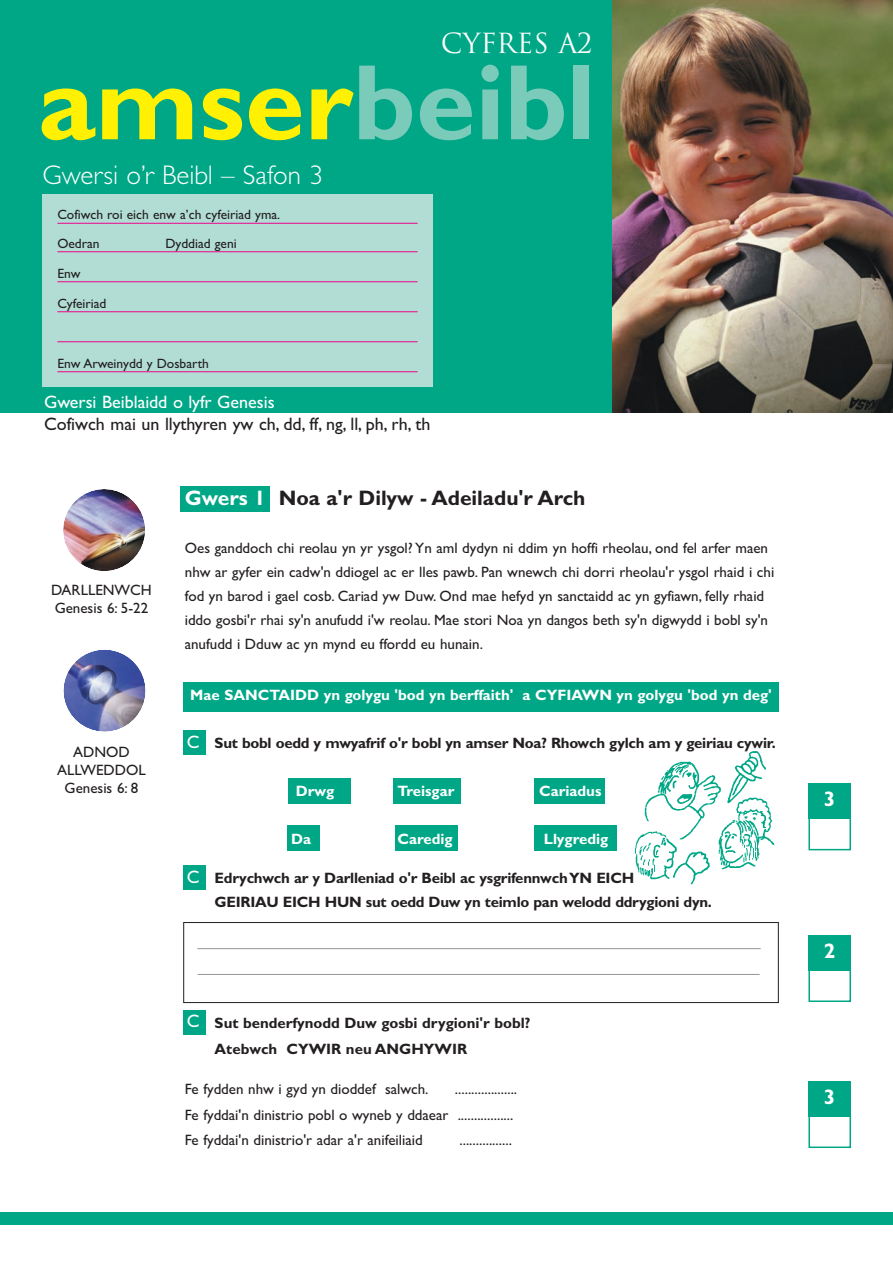
<style>
.page{position:relative;width:893px;height:1263px;background:#fff}
.page>*{position:absolute;margin:0;border:0;box-sizing:border-box;transform-origin:0 0}
.t1{font:700 108px "Gill Sans";color:#fff101}
.t2{font:300 27px "Gill Sans";color:#fff}
.t3{font:27px "Trajan";color:#fff}
.t4{font:700 21px "Gill Sans";color:#231f20}
.t5{font:700 21px "Gill Sans";color:#fff}
.t6{font:18px "Gill Sans";color:#231f20}
.t7{font:18px "Gill Sans";color:#fff}
.t8{font:15px/24px "Gill Sans";color:#231f20}
.t9{font:700 15px/24px "Gill Sans";letter-spacing:-.015em;color:#231f20}
.t10{font:700 15px "Gill Sans";color:#fff}
.t11{font:13.5px/28.5px "Gill Sans";color:#231f20}
.s1{color:#7bcbbb}
.s2{color:#fff}
</style>
<div class="page">
<img style="left:63px;top:489px;width:82px;height:82px">
<img style="left:63px;top:650px;width:83px;height:82px">
<div style="left:808px;top:816px;width:43px;height:34px;border:2px solid #00a786"></div>
<div style="left:808px;top:783px;width:43px;height:36px;background:#00a786"></div>
<div style="left:180px;top:487px;width:90px;height:25px;background:#00a786"></div>
<div style="left:394px;top:778px;width:67px;height:26px;background:#00a786"></div>
<div style="left:535px;top:779px;width:70px;height:25px;background:#00a786"></div>
<div style="left:287px;top:826px;width:33px;height:25px;background:#00a786"></div>
<div style="left:395px;top:825px;width:63px;height:26px;background:#00a786"></div>
<div style="left:535px;top:825px;width:82px;height:26px;background:#00a786"></div>
<div style="left:183px;top:731px;width:22px;height:24px;background:#00a786"></div>
<div style="left:183px;top:1010px;width:22px;height:24px;background:#00a786"></div>
<img style="left:635px;top:751px;width:140px;height:134px">
<div style="left:288px;top:778px;width:63px;height:25px;background:#00a786"></div>
<div style="left:183px;top:682px;width:596px;height:30px;background:#00a786"></div>
<div style="left:183px;top:922px;width:596px;height:81px;border:1px solid #231f20"></div>
<hr style="left:197px;top:948px;width:564px;height:1px;background:#939598">
<hr style="left:198px;top:974px;width:561px;height:1px;background:#939598">
<div style="left:808px;top:968px;width:43px;height:34px;border:2px solid #00a786"></div>
<div style="left:808px;top:935px;width:43px;height:36px;background:#00a786"></div>
<div style="left:808px;top:1114px;width:43px;height:34px;border:2px solid #00a786"></div>
<div style="left:808px;top:1081px;width:43px;height:36px;background:#00a786"></div>
<div style="left:183px;top:866px;width:22px;height:24px;background:#00a786"></div>
<div style="left:0;top:0;width:892px;height:412px;background:#00a786"></div>
<div style="left:42px;top:195px;width:391px;height:192px;background:#b1ddd4"></div>
<hr style="left:57px;top:223px;width:361px;height:1px;background:#ed028c">
<hr style="left:57px;top:252px;width:361px;height:1px;background:#ed028c">
<hr style="left:57px;top:282px;width:361px;height:1px;background:#ed028c">
<hr style="left:57px;top:312px;width:361px;height:1px;background:#ed028c">
<hr style="left:57px;top:342px;width:361px;height:1px;background:#ed028c">
<hr style="left:57px;top:372px;width:361px;height:1px;background:#ed028c">
<img style="left:613px;top:0;width:279px;height:412px">
<div style="left:0;top:1212px;width:892px;height:13px;background:#00a786"></div>
<h2 class="t3" style="left:441px;top:28px;width:154px">CYFRes A2</h2>
<h1 class="t1" style="left:38px;top:66px;width:559px">amser<span class="s1">beibl</span></h1>
<h2 class="t2" style="left:42px;top:166px;width:282px">Gwersi o’r Beibl – Safon 3</h2>
<p class="t11" style="left:57px;top:202px;width:224px">Cofiwch roi eich enw a’ch cyfeiriad yma.<br>Oedran</p>
<p class="t11" style="left:165px;top:230px;width:73px">Dyddiad geni</p>
<p class="t11" style="left:57px;top:260px;width:25px">Enw</p>
<p class="t11" style="left:57px;top:290px;width:51px">Cyfeiriad</p>
<p class="t11" style="left:57px;top:350px;width:153px">Enw Arweinydd y Dosbarth</p>
<p class="t7" style="left:44px;top:396px;width:232px">Gwersi Beiblaidd o lyfr Genesis</p>
<p class="t6" style="left:44px;top:417px;width:388px">Cofiwch mai un llythyren yw ch, dd, ff, ng, ll, ph, rh, th</p>
<p class="t8" style="left:51px;top:582px;width:102px;line-height:18px">DARLLENWCH<br>Genesis 6: 5-22</p>
<p class="t8" style="left:57px;top:744px;width:90px;line-height:18px;text-align:center">ADNOD<br>ALLWEDDOL<br>Genesis 6: 8</p>
<h3 class="t4" style="left:185px;top:490px;width:402px"><span class="s2">Gwers 1</span> Noa a'r Dilyw - Adeiladu'r Arch</h3>
<p class="t8" style="left:185px;top:537px;width:591px">Oes ganddoch chi reolau yn yr ysgol? Yn aml dydyn ni ddim yn hoffi rheolau, ond fel arfer maen nhw ar gyfer ein cadw'n ddiogel ac er lles pawb. Pan wnewch chi dorri rheolau'r ysgol rhaid i chi fod yn barod i gael cosb. Cariad yw Duw. Ond mae hefyd yn sanctaidd ac yn gyfiawn, felly rhaid iddo gosbi'r rhai sy'n anufudd i'w reolau. Mae stori Noa yn dangos beth sy'n digwydd i bobl sy'n anufudd i Dduw ac yn mynd eu ffordd eu hunain.</p>
<p class="t10" style="left:190px;top:690px;width:583px">Mae SANCTAIDD yn golygu 'bod yn berffaith' a CYFIAWN yn golygu 'bod yn deg'</p>
<p class="t7" style="left:187px;top:735px;width:14px">C</p>
<p class="t7" style="left:187px;top:870px;width:14px">C</p>
<p class="t9" style="left:215px;top:732px;width:563px">Sut bobl oedd y mwyafrif o'r bobl yn amser Noa? Rhowch gylch am y geiriau cywir.</p>
<p class="t10" style="left:296px;top:786px;width:40px">Drwg</p>
<p class="t10" style="left:397px;top:786px;width:58px">Treisgar</p>
<p class="t10" style="left:539px;top:786px;width:64px">Cariadus</p>
<p class="t10" style="left:291px;top:834px;width:21px">Da</p>
<p class="t10" style="left:397px;top:834px;width:57px">Caredig</p>
<p class="t10" style="left:544px;top:834px;width:66px">Llygredig</p>
<p class="t9" style="left:215px;top:867px;width:499px">Edrychwch ar y Darlleniad o'r Beibl ac ysgrifennwch YN EICH<br>GEIRIAU EICH HUN sut oedd Duw yn teimlo pan welodd ddrygioni dyn.</p>
<p class="t7" style="left:187px;top:1015px;width:14px">C</p>
<p class="t9" style="left:215px;top:1012px;width:317px;line-height:25.5px">Sut benderfynodd Duw gosbi drygioni'r bobl?<br>Atebwch CYWIR neu ANGHYWIR</p>
<p class="t8" style="left:185px;top:1079px;width:245px">Fe fydden nhw i gyd yn dioddef salwch.</p>
<p class="t8" style="left:185px;top:1078px;width:334px;line-height:25.5px;text-indent:270px">...................<br>Fe fyddai'n dinistrio pobl o wyneb y ddaear .................<br>Fe fyddai'n dinistrio'r adar a'r anifeiliaid</p>
<p class="t8" style="left:459px;top:1130px;width:54px">................</p>
<h3 class="t5" style="left:824px;top:792px;width:13px">3</h3>
<h3 class="t5" style="left:824px;top:943px;width:13px">2</h3>
<h3 class="t5" style="left:824px;top:1089px;width:13px">3</h3>
</div>
